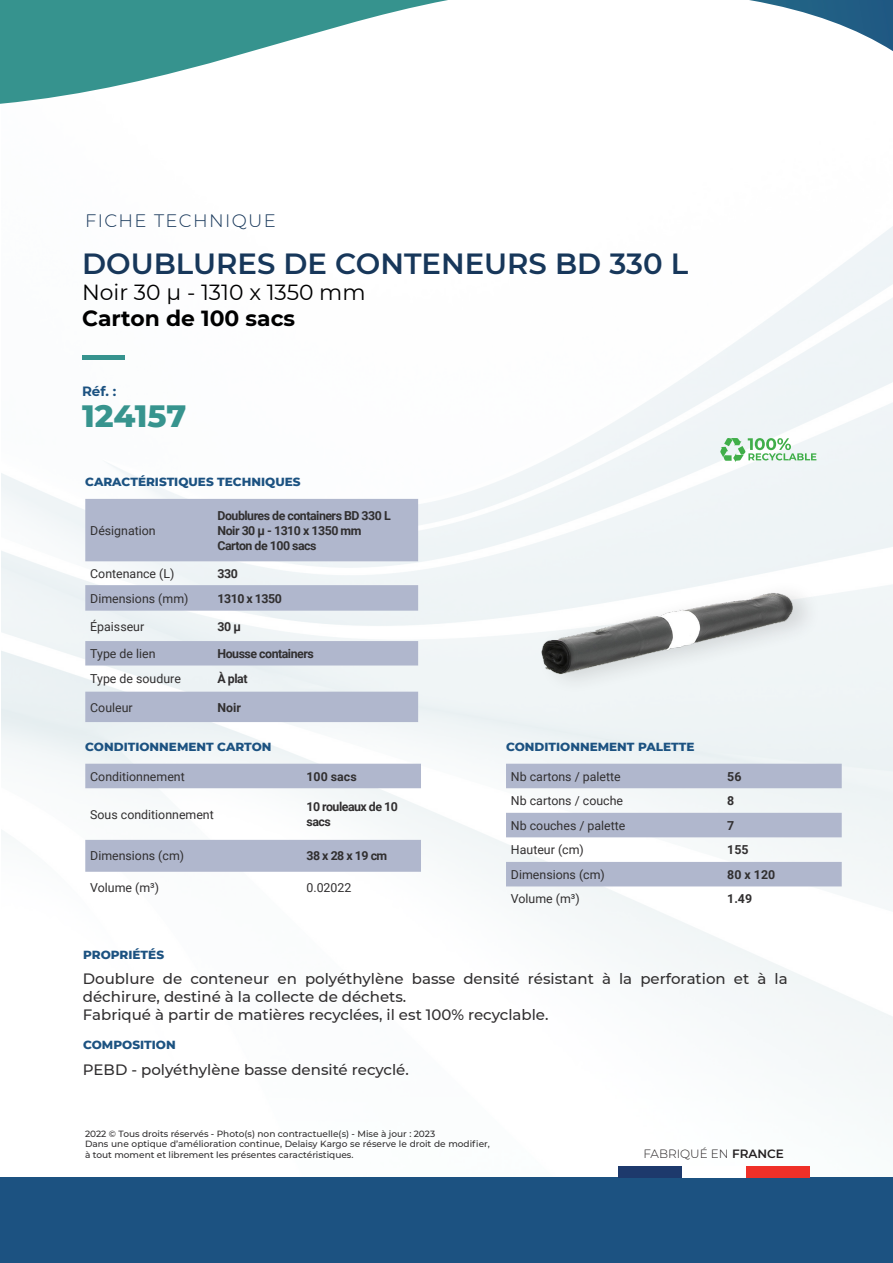
<style>
.page{position:relative;width:893px;height:1263px;background:#fff}
.page>*{position:absolute;margin:0;border:0;box-sizing:border-box;transform-origin:0 0}
.t1{font:800 31.5px "Montserrat";letter-spacing:-.005em;color:#37948e}
.Jost__SemiBold_Size{font:600 29.1px "Montserrat";color:#17375a}
.Jost__SemiBold_Size-2{font:21.9px "Montserrat";color:#000}
.Jost__SemiBold_Size-3{font:700 21.9px "Montserrat";color:#000}
.Regular_Size_22pt_Le{font:300 18px "Montserrat";letter-spacing:.075em;color:#17375a}
.t2{font:500 15px/18px "Montserrat";color:#312f30}
.t3{font:700 13.5px "Montserrat";color:#1c5281}
.t4{font:12.3px "Roboto";color:#312f30}
.t5{font:700 12.3px/14.9px "Roboto";letter-spacing:-.04em;color:#312f30}
.t6{font:800 12px "Montserrat";color:#1c5281}
.t7{font:300 12px "Montserrat";color:#231f20}
.t8{font:500 9px/10.8px "Montserrat";color:#312f30}
.s1{font-weight:600}
</style>
<div class="page">
<img style="left:1px;top:226px;width:892px;height:952px">
<div style="left:0;top:1178px;width:893px;height:85px;background:#1c5281"></div>
<svg style="left:0;top:0;width:893px;height:104px"></svg>
<div style="left:82px;top:355px;width:42px;height:5px;background:#36938e"></div>
<svg style="left:85px;top:499px;width:333px;height:223px;fill:#b0b7cd"></svg>
<svg style="left:85px;top:764px;width:336px;height:108px"></svg>
<svg style="left:506px;top:764px;width:336px;height:122px"></svg>
<div style="left:618px;top:1166px;width:64px;height:12px;background:#1d396c"></div>
<div style="left:746px;top:1166px;width:64px;height:12px;background:#ef3028"></div>
<div style="left:682px;top:1166px;width:64px;height:12px;background:#fff"></div>
<img style="left:501px;top:404px;width:338px;height:315px">
<p class="Regular_Size_22pt_Le" style="left:85px;top:208px;width:192px">FICHE TECHNIQUE</p>
<p class="Jost__SemiBold_Size" style="left:82px;top:243px;width:608px">DOUBLURES DE CONTENEURS BD 330 L</p>
<p class="Jost__SemiBold_Size-2" style="left:82px;top:277px;width:285px">Noir 30 µ - 1310 x 1350 mm</p>
<p class="Jost__SemiBold_Size-3" style="left:82px;top:302px;width:215px">Carton de 100 sacs</p>
<p class="t3" style="left:82px;top:382px;width:36px">Réf. :</p>
<p class="t1" style="left:82px;top:392px;width:106px">124157</p>
<p class="t6" style="left:85px;top:473px;width:217px">CARACTÉRISTIQUES TECHNIQUES</p>
<p class="t4" style="left:90px;top:522px;width:67px">Désignation</p>
<p class="t5" style="left:218px;top:508px;width:175px">Doublures de containers BD 330 L<br>Noir 30 µ - 1310 x 1350 mm</p>
<p class="t5" style="left:218px;top:537px;width:101px">Carton de 100 sacs</p>
<p class="t4" style="left:90px;top:565px;width:86px">Contenance (L)</p>
<p class="t5" style="left:218px;top:566px;width:22px">330</p>
<p class="t4" style="left:90px;top:589px;width:100px">Dimensions (mm)</p>
<p class="t5" style="left:218px;top:590px;width:66px">1310 x 1350</p>
<p class="t4" style="left:90px;top:617px;width:56px">Épaisseur</p>
<p class="t5" style="left:218px;top:618px;width:25px">30 µ</p>
<p class="t4" style="left:90px;top:645px;width:67px">Type de lien</p>
<p class="t5" style="left:218px;top:646px;width:98px">Housse containers</p>
<p class="t4" style="left:90px;top:670px;width:92px">Type de soudure</p>
<p class="t5" style="left:218px;top:671px;width:31px">À plat</p>
<p class="t4" style="left:90px;top:698px;width:44px">Couleur</p>
<p class="t5" style="left:218px;top:699px;width:25px">Noir</p>
<p class="t6" style="left:85px;top:738px;width:188px">CONDITIONNEMENT CARTON</p>
<p class="t4" style="left:90px;top:768px;width:96px">Conditionnement</p>
<p class="t5" style="left:306px;top:768px;width:52px">100 sacs</p>
<p class="t4" style="left:90px;top:806px;width:125px">Sous conditionnement</p>
<p class="t5" style="left:306px;top:799px;width:93px">10 rouleaux de 10 sacs</p>
<p class="t4" style="left:90px;top:847px;width:95px">Dimensions (cm)</p>
<p class="t5" style="left:306px;top:848px;width:82px">38 x 28 x 19 cm</p>
<p class="t4" style="left:90px;top:879px;width:70px">Volume (m³)</p>
<p class="t4" style="left:306px;top:879px;width:46px">0.02022</p>
<p class="t6" style="left:506px;top:738px;width:190px">CONDITIONNEMENT PALETTE</p>
<p class="t4" style="left:511px;top:768px;width:111px">Nb cartons / palette</p>
<p class="t5" style="left:727px;top:768px;width:16px">56</p>
<p class="t4" style="left:511px;top:792px;width:114px">Nb cartons / couche</p>
<p class="t5" style="left:727px;top:793px;width:9px">8</p>
<p class="t4" style="left:511px;top:817px;width:116px">Nb couches / palette</p>
<p class="t5" style="left:727px;top:817px;width:9px">7</p>
<p class="t4" style="left:511px;top:841px;width:74px">Hauteur (cm)</p>
<p class="t5" style="left:727px;top:842px;width:23px">155</p>
<p class="t4" style="left:511px;top:866px;width:95px">Dimensions (cm)</p>
<p class="t5" style="left:727px;top:866px;width:49px">80 x 120</p>
<p class="t4" style="left:511px;top:890px;width:70px">Volume (m³)</p>
<p class="t5" style="left:727px;top:891px;width:26px">1.49</p>
<p class="t6" style="left:83px;top:946px;width:82px">PROPRIÉTÉS</p>
<p class="t2" style="left:83px;top:969px;width:706px">Doublure de conteneur en polyéthylène basse densité résistant à la perforation et à la déchirure, destiné à la collecte de déchets.</p>
<p class="t2" style="left:83px;top:1005px;width:467px">Fabriqué à partir de matières recyclées, il est 100% recyclable.</p>
<p class="t6" style="left:83px;top:1036px;width:94px">COMPOSITION</p>
<p class="t2" style="left:83px;top:1060px;width:327px">PEBD - polyéthylène basse densité recyclé.</p>
<p class="t8" style="left:85px;top:1128px;width:352px">2022 © Tous droits réservés - Photo(s) non contractuelle(s) - Mise à jour : 2023</p>
<p class="t8" style="left:85px;top:1138px;width:406px">Dans une optique d’amélioration continue, Delaisy Kargo se réserve le droit de modifier, à tout moment et librement les présentes caractéristiques.</p>
<p class="t7" style="left:643px;top:1146px;width:142px">FABRIQUÉ EN <span class="s1">FRANCE</span></p>
</div>
